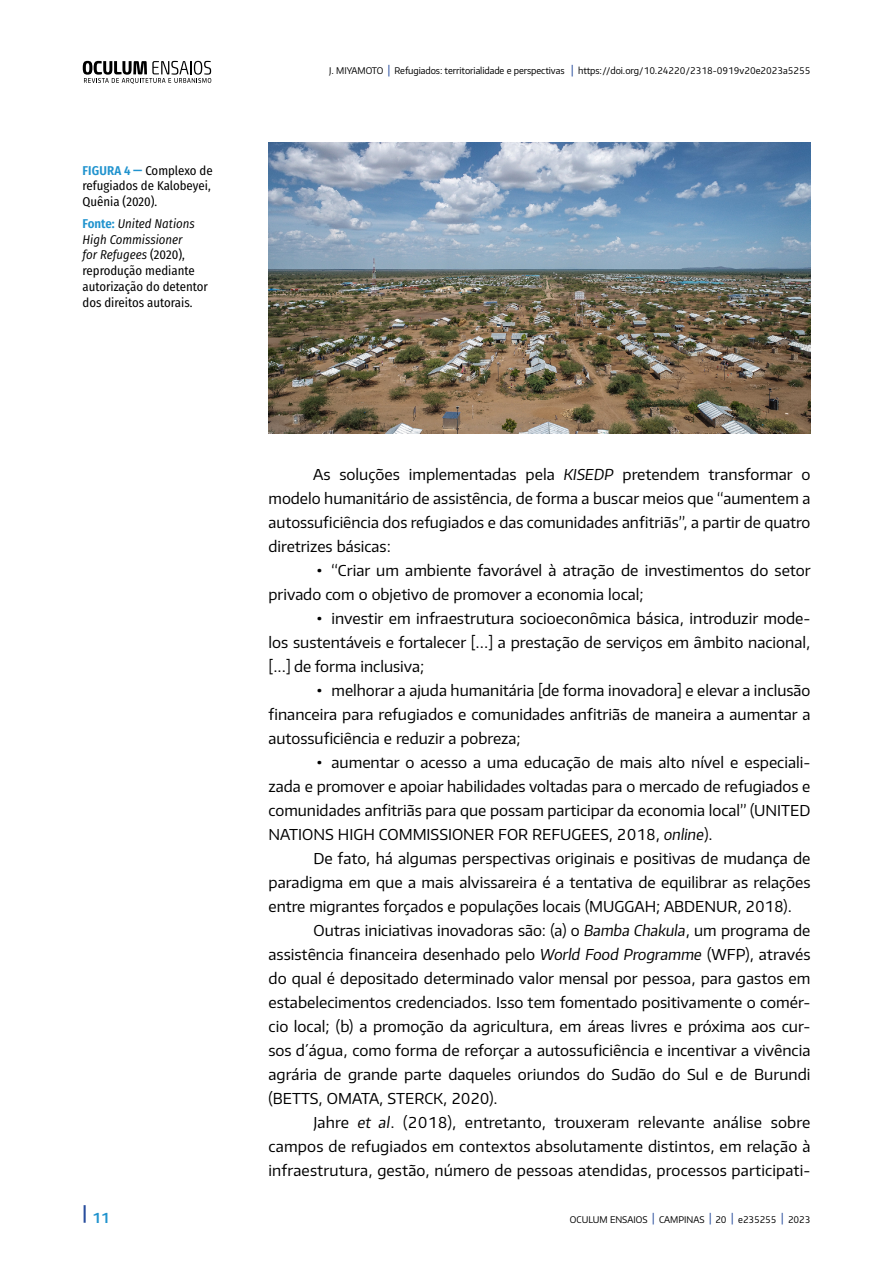
<style>
.page{position:relative;width:893px;height:1263px;background:#fff}
.page>*{position:absolute;margin:0;border:0;box-sizing:border-box;transform-origin:0 0}
.t1{font:15px/24px "Plata Sans";color:#000;text-align:justify}
.t2{font:600 13.8px "Plata Sans";color:#2093ce;scale:.96 1}
.t3{font:12.75px/15.8px "Fira Sans Condensed";color:#000}
.t4{font:9.15px "Plata Sans";letter-spacing:-.01em;color:#000;scale:.96 1}
.s1{font-weight:600;color:#2093ce}
.s2{font-style:italic}
.s3{font-weight:500;font-size:11.25px;color:#274c9c}
.s4{font-size:22.5px}
</style>
<div class="page">
<svg style="left:83px;top:61px;width:128px;height:23px"></svg>
<img style="left:269px;top:142px;width:541px;height:291px">
<p class="t3" style="left:82px;top:162px;width:132px"><span class="s1">FIGURA 4 —</span> Complexo de refugiados de Kalobeyei,<br>Quênia (2020).</p>
<p class="t3" style="left:82px;top:215px;width:127px"><span class="s1">Fonte:</span> <span class="s2">United Nations<br>High Commissioner<br>for Refugees</span> (2020), reprodução mediante autorização do detentor dos direitos autorais.</p>
<p class="t4" style="left:329px;top:65px;width:503px">J. MIYAMOTO <span class="s3">|</span> Refugiados: territorialidade e perspectivas <span class="s3">|</span> https://doi.org/10.24220/2318-0919v20e2023a5255</p>
<p class="t2" style="left:82px;top:1209px;width:30px"><sup>|</sup> 11</p>
<p class="t1" style="left:268px;top:462px;width:543px;text-indent:45px">As soluções implementadas pela <span class="s2">KISEDP</span> pretendem transformar o modelo humanitário de assistência, de forma a buscar meios que “aumentem a autossuficiência dos refugiados e das comunidades anfitriãs”, a partir de quatro diretrizes básicas:</p>
<p class="t1" style="left:268px;top:558px;width:544px;text-indent:47px"><span class="s4">•</span> “Criar um ambiente favorável à atração de investimentos do setor privado com o objetivo de promover a economia local;</p>
<p class="t1" style="left:268px;top:606px;width:543px;text-indent:47px"><span class="s4">•</span> investir em infraestrutura socioeconômica básica, introduzir mode&shy;los sustentáveis e fortalecer [...] a prestação de serviços em âmbito nacional, [...] de forma inclusiva;</p>
<p class="t1" style="left:268px;top:678px;width:543px;text-indent:47px"><span class="s4">•</span> melhorar a ajuda humanitária [de forma inovadora] e elevar a inclusão financeira para refugiados e comunidades anfitriãs de maneira a aumentar a autossuficiência e reduzir a pobreza;</p>
<p class="t1" style="left:268px;top:750px;width:543px;text-indent:47px"><span class="s4">•</span> aumentar o acesso a uma educação de mais alto nível e especiali&shy;zada e promover e apoiar habilidades voltadas para o mercado de refugiados e comunidades anfitriãs para que possam participar da economia local” (UNITED NATIONS HIGH COMMISSIONER FOR REFUGEES, 2018, <span class="s2">online</span>).</p>
<p class="t1" style="left:268px;top:846px;width:543px;text-indent:45px">De fato, há algumas perspectivas originais e positivas de mudança de paradigma em que a mais alvissareira é a tentativa de equilibrar as relações entre migrantes forçados e populações locais (MUGGAH; ABDENUR, 2018).</p>
<p class="t1" style="left:268px;top:918px;width:543px;text-indent:45px">Outras iniciativas inovadoras são: (a) o <span class="s2">Bamba Chakula</span>, um programa de assistência financeira desenhado pelo <span class="s2">World Food Programme</span> (WFP), através do qual é depositado determinado valor mensal por pessoa, para gastos em estabelecimentos credenciados. Isso tem fomentado positivamente o comér&shy;cio local; (b) a promoção da agricultura, em áreas livres e próxima aos cur&shy;sos d´água, como forma de reforçar a autossuficiência e incentivar a vivência agrária de grande parte daqueles oriundos do Sudão do Sul e de Burundi (BETTS, OMATA, STERCK, 2020).</p>
<p class="t1" style="left:268px;top:1110px;width:543px;text-indent:45px">Jahre <span class="s2">et al</span>. (2018), entretanto, trouxeram relevante análise sobre campos de refugiados em contextos absolutamente distintos, em relação à infraestrutura, gestão, número de pessoas atendidas, processos participati-</p>
<p class="t4" style="left:570px;top:1213px;width:252px">OCULUM ENSAIOS <span class="s3">|</span> CAMPINAS <span class="s3">|</span> 20 <span class="s3">|</span> e235255 <span class="s3">|</span> 2023</p>
</div>
